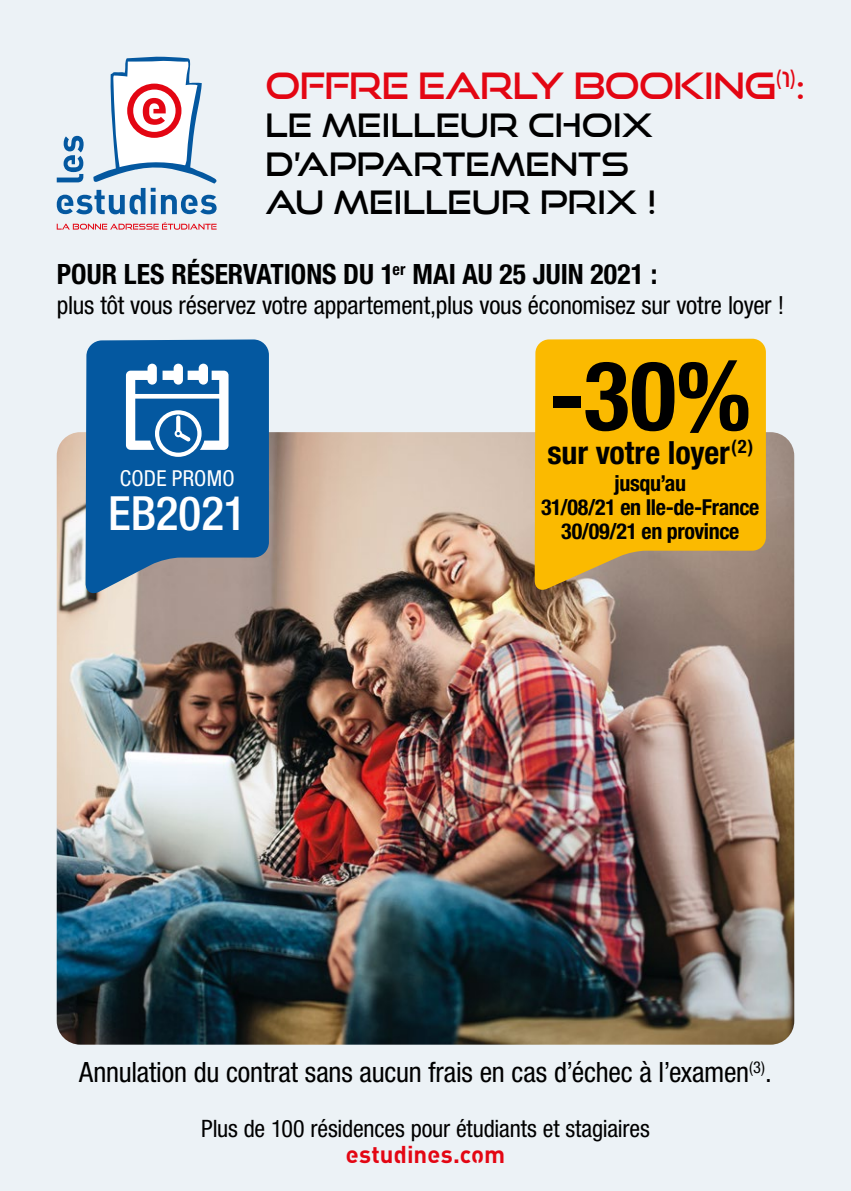
<style>
.page{position:relative;width:851px;height:1191px;background:#fff}
.page>*{position:absolute;margin:0;border:0;box-sizing:border-box;transform-origin:0 0}
.t1{font:700 condensed 96px "Helvetica Neue LT Std";color:#000}
.t2{font:500 condensed 47.2px "Helvetica Neue LT Std";letter-spacing:-.005em;color:#fff}
.t3{font:36px "Good Times Rg";letter-spacing:-.015em;color:#e30613}
.t4{font:32px/38.4px "Good Times Rg";color:#000}
.t5{font:700 condensed 32px "Helvetica Neue LT Std";letter-spacing:-.005em;color:#000}
.t6{font:condensed 28px "Helvetica Neue LT Std";letter-spacing:-.01em;color:#000}
.t7{font:700 condensed 28px "Helvetica Neue LT Std";color:#000}
.t8{font:condensed 25px "Helvetica Neue LT Std";letter-spacing:-.005em;color:#000}
.t9{font:condensed 24px "Helvetica Neue LT Std";letter-spacing:-.005em;color:#000}
.t10{font:700 24px "Streetvertising";color:#e30613}
.t11{font:700 condensed 22px/24px "Helvetica Neue LT Std";letter-spacing:-.015em;color:#000;text-align:center}
.t12{font:condensed 22px "Helvetica Neue LT Std";letter-spacing:.01em;color:#fff}
.t13{font:700 condensed 18.6px "Helvetica Neue LT Std";color:#000}
</style>
<div class="page">
<div style="left:0;top:0;width:850px;height:1191px;background:#ecf2f6"></div>
<img style="left:57px;top:432px;width:737px;height:612px">
<svg style="left:85px;top:339px;width:184px;height:256px;background:#1f649f"></svg>
<svg style="left:126px;top:364px;width:102px;height:93px;background:#6699c5"></svg>
<svg style="left:534px;top:339px;width:231px;height:253px;background:#eeb415"></svg>
<svg style="left:57px;top:57px;width:159px;height:157px"></svg>
<svg style="left:57px;top:222px;width:159px;height:8px"></svg>
<h3 class="t3" style="left:265px;top:64px;width:541px">OFFRE EARLY BOOKING<sup>(1)</sup>:</h3>
<p class="t4" style="left:265px;top:105px;width:393px">LE MEILLEUR CHOIX<br>D’APPARTEMENTS<br>AU MEILLEUR PRIX !</p>
<p class="t7" style="left:57px;top:257px;width:602px">POUR LES RÉSERVATIONS DU 1<sup>er</sup> MAI AU 25 JUIN 2021 :</p>
<p class="t8" style="left:57px;top:291px;width:728px">plus tôt vous réservez votre appartement,plus vous économisez sur votre loyer !</p>
<p class="t12" style="left:120px;top:465px;width:116px">CODE PROMO</p>
<h2 class="t2" style="left:108px;top:485px;width:139px">EB2021</h2>
<h1 class="t1" style="left:549px;top:338px;width:203px">-30%</h1>
<p class="t13" style="left:731px;top:435px;width:23px">(2)</p>
<p class="t11" style="left:541px;top:471px;width:220px">jusqu’au<br>31/08/21 en Ile-de-France<br>30/09/21 en province</p>
<p class="t5" style="left:547px;top:433px;width:184px">sur votre loyer</p>
<p class="t6" style="left:79px;top:1055px;width:694px">Annulation du contrat sans aucun frais en cas d’échec à l’examen<sup>(3)</sup>.</p>
<p class="t9" style="left:201px;top:1114px;width:450px">Plus de 100 résidences pour étudiants et stagiaires</p>
<p class="t10" style="left:346px;top:1143px;width:161px">estudines.com</p>
</div>
